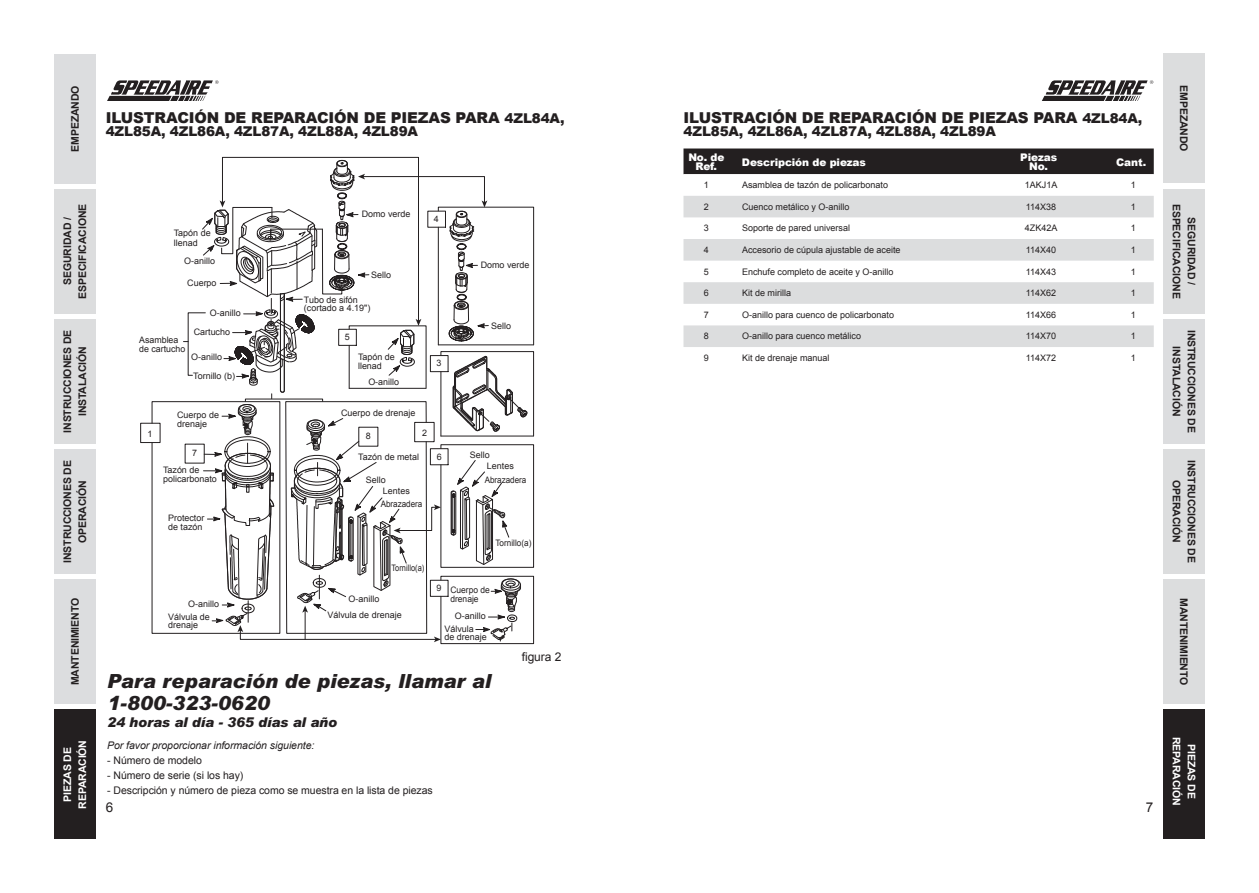
<style>
.page{position:relative;width:1259px;height:893px;background:#fff}
.page>*{position:absolute;margin:0;border:0;box-sizing:border-box;transform-origin:0 0}
.t1{font:italic 900 19.5px/22.5px "Arial MT Std";color:#231f20}
.t2{font:900 15px "Arial";letter-spacing:-.01em;color:#231f20}
.t3{font:900 13.5px "Arial";letter-spacing:-.01em;color:#231f20}
.t4{font:italic 900 13.5px "Arial MT Std";letter-spacing:-.01em;color:#231f20}
.t5{font:13.5px "Arial";color:#231f20}
.t6{font:12px "Arial";letter-spacing:-.005em;color:#231f20}
.t7{font:700 10.5px/15px "Arial";letter-spacing:-.01em;color:#231f20;text-align:center}
.t8{font:10.5px "Arial";letter-spacing:-.005em;color:#231f20}
.t9{font:900 10.5px/9px "Arial";letter-spacing:-.01em;color:#fff;text-align:center}
.t10{font:italic 10.5px "Arial";letter-spacing:-.005em;color:#231f20}
.t11{font:700 10.5px/15px "Arial";letter-spacing:-.01em;color:#fff;text-align:center}
.t12{font:9px "Arial";color:#231f20}
.t13{font:8.85px/9.1px "Arial";color:#231f20}
.t14{font:8.85px "Arial";color:#231f20;scale:.91 1}
.t15{font:8.85px/9.1px "Arial";color:#231f20;scale:.95 1}
.t16{font:8.85px "Arial";color:#231f20;scale:.84 1}
.t17{font:8.85px "Arial";color:#231f20;scale:.92 1}
.s1{font-size:13.5px}
</style>
<div class="page">
<div style="left:140px;top:423px;width:20px;height:20px;border:1px solid #231f20"></div>
<svg style="left:151px;top:157px;width:383px;height:487px"></svg>
<div style="left:54px;top:54px;width:42px;height:129px;background:#dcdddf"></div>
<div style="left:54px;top:189px;width:42px;height:124px;background:#dcddde"></div>
<div style="left:54px;top:319px;width:42px;height:124px;background:#dcddde"></div>
<div style="left:54px;top:449px;width:42px;height:124px;background:#dcdddf"></div>
<div style="left:54px;top:580px;width:42px;height:124px;background:#dcdddf"></div>
<div style="left:54px;top:710px;width:42px;height:129px;background:#231f20"></div>
<div style="left:1163px;top:54px;width:42px;height:129px;background:#dcddde"></div>
<div style="left:1163px;top:189px;width:42px;height:124px;background:#dcddde"></div>
<div style="left:1163px;top:319px;width:42px;height:124px;background:#dcdddf"></div>
<div style="left:1163px;top:449px;width:42px;height:124px;background:#dcddde"></div>
<div style="left:1163px;top:580px;width:42px;height:124px;background:#dcddde"></div>
<div style="left:1163px;top:710px;width:42px;height:129px;background:#231f20"></div>
<svg style="left:107px;top:80px;width:111px;height:20px"></svg>
<svg style="left:1042px;top:80px;width:111px;height:20px"></svg>
<div style="left:683px;top:148px;width:470px;height:26px;background:#231f20"></div>
<svg style="left:683px;top:174px;width:470px;height:1px"></svg>
<svg style="left:683px;top:196px;width:470px;height:151px;fill:#dcddde"></svg>
<p class="t7" style="left:68px;top:152px;width:68px;rotate:-90deg">Empezando</p>
<p class="t7" style="left:60px;top:299px;width:95px;rotate:-90deg">seguridad /<br>Especificacione</p>
<p class="t7" style="left:60px;top:433px;width:103px;rotate:-90deg">Instrucciones de instalación</p>
<p class="t7" style="left:60px;top:563px;width:103px;rotate:-90deg">Instrucciones de operación</p>
<p class="t7" style="left:68px;top:685px;width:89px;rotate:-90deg">Mantenimiento</p>
<p class="t11" style="left:60px;top:809px;width:70px;rotate:-90deg">Piezas de reparación</p>
<h2 class="t2" style="left:106px;top:107px;width:460px">ILUSTRACIÓN DE REPARACIÓN DE PIEZAS PARA <span class="s1">4ZL84A,</span></h2>
<h3 class="t3" style="left:106px;top:122px;width:314px">4ZL85A, 4ZL86A, 4ZL87A, 4ZL88A, 4ZL89A</h3>
<p class="t13" style="left:174px;top:229px;width:38px">Tapón de llenad</p>
<p class="t13" style="left:184px;top:257px;width:32px">O-anillo</p>
<p class="t13" style="left:187px;top:279px;width:31px">Cuerpo</p>
<p class="t13" style="left:210px;top:308px;width:32px">O-anillo</p>
<p class="t13" style="left:194px;top:327px;width:38px">Cartucho</p>
<p class="t13" style="left:139px;top:336px;width:48px">Asamblea de cartucho</p>
<p class="t13" style="left:191px;top:352px;width:32px">O-anillo</p>
<p class="t13" style="left:193px;top:371px;width:43px">Tornillo (b)</p>
<p class="t13" style="left:362px;top:209px;width:50px">Domo verde</p>
<p class="t13" style="left:371px;top:270px;width:21px">Sello</p>
<p class="t13" style="left:304px;top:296px;width:68px;line-height:7.8px">Tubo de sifón (cortado a 4.19")</p>
<p class="t13" style="left:345px;top:332px;width:6px">5</p>
<p class="t13" style="left:358px;top:352px;width:38px">Tapón de llenad</p>
<p class="t13" style="left:368px;top:377px;width:32px">O-anillo</p>
<p class="t13" style="left:434px;top:214px;width:6px">4</p>
<p class="t13" style="left:436px;top:359px;width:6px">3</p>
<p class="t13" style="left:481px;top:260px;width:50px">Domo verde</p>
<p class="t13" style="left:491px;top:321px;width:21px">Sello</p>
<p class="t13" style="left:341px;top:408px;width:76px">Cuerpo de drenaje</p>
<p class="t13" style="left:177px;top:411px;width:43px">Cuerpo de drenaje</p>
<p class="t13" style="left:148px;top:429px;width:6px">1</p>
<p class="t13" style="left:422px;top:428px;width:6px">2</p>
<p class="t13" style="left:366px;top:432px;width:6px">8</p>
<p class="t13" style="left:192px;top:449px;width:6px">7</p>
<p class="t13" style="left:163px;top:465px;width:55px">Tazón de policarbonato</p>
<p class="t13" style="left:168px;top:514px;width:38px">Protector de tazón</p>
<p class="t13" style="left:188px;top:599px;width:32px">O-anillo</p>
<p class="t13" style="left:358px;top:452px;width:62px">Tazón de metal</p>
<p class="t13" style="left:366px;top:475px;width:21px">Sello</p>
<p class="t13" style="left:383px;top:486px;width:28px">Lentes</p>
<p class="t14" style="left:381px;top:498px;width:47px">Abrazadera</p>
<p class="t13" style="left:348px;top:595px;width:32px">O-anillo</p>
<p class="t16" style="left:391px;top:562px;width:41px">Tornillo(a)</p>
<p class="t13" style="left:437px;top:452px;width:6px">6</p>
<p class="t13" style="left:470px;top:450px;width:21px">Sello</p>
<p class="t13" style="left:487px;top:462px;width:28px">Lentes</p>
<p class="t14" style="left:485px;top:474px;width:47px">Abrazadera</p>
<p class="t17" style="left:495px;top:537px;width:41px">Tornillo(a)</p>
<p class="t13" style="left:436px;top:583px;width:6px">9</p>
<p class="t15" style="left:450px;top:586px;width:43px">Cuerpo de drenaje</p>
<p class="t13" style="left:168px;top:613px;width:43px;line-height:7.8px">Válvula de drenaje</p>
<p class="t13" style="left:327px;top:611px;width:76px">Válvula de drenaje</p>
<p class="t13" style="left:455px;top:611px;width:32px">O-anillo</p>
<p class="t13" style="left:444px;top:625px;width:44px;line-height:7.8px">Válvula<br>de drenaje</p>
<h1 class="t1" style="left:107px;top:669px;width:385px">Para reparación de piezas, llamar al<br>1-800-323-0620</h1>
<h3 class="t4" style="left:107px;top:713px;width:231px">24 horas al día - 365 días al año</h3>
<p class="t10" style="left:107px;top:738px;width:209px">Por favor proporcionar información siguiente:</p>
<p class="t8" style="left:107px;top:753px;width:96px">- Número de modelo</p>
<p class="t8" style="left:107px;top:768px;width:138px">- Número de serie (si los hay)</p>
<p class="t8" style="left:107px;top:783px;width:327px">- Descripción y número de pieza como se muestra en la lista de piezas</p>
<h3 class="t6" style="left:522px;top:649px;width:41px">figura 2</h3>
<h2 class="t2" style="left:683px;top:107px;width:460px">ILUSTRACIÓN DE REPARACIÓN DE PIEZAS PARA <span class="s1">4ZL84A,</span></h2>
<h3 class="t3" style="left:683px;top:122px;width:314px">4ZL85A, 4ZL86A, 4ZL87A, 4ZL88A, 4ZL89A</h3>
<p class="t9" style="left:688px;top:153px;width:38px">No. de<br>Ref.</p>
<p class="t9" style="left:742px;top:157px;width:125px">Descripción de piezas</p>
<p class="t9" style="left:1020px;top:153px;width:38px">Piezas<br>No.</p>
<p class="t9" style="left:1116px;top:157px;width:31px">Cant.</p>
<p class="t12" style="left:704px;top:179px;width:7px">1</p>
<p class="t12" style="left:742px;top:179px;width:148px">Asamblea de tazón de policarbonato</p>
<p class="t12" style="left:1025px;top:179px;width:34px">1AKJ1A</p>
<p class="t12" style="left:1131px;top:179px;width:7px">1</p>
<p class="t12" style="left:704px;top:201px;width:7px">2</p>
<p class="t12" style="left:742px;top:201px;width:109px">Cuenco metálico y O-anillo</p>
<p class="t12" style="left:1025px;top:201px;width:32px">114X38</p>
<p class="t12" style="left:1131px;top:201px;width:7px">1</p>
<p class="t12" style="left:704px;top:222px;width:7px">3</p>
<p class="t12" style="left:742px;top:222px;width:110px">Soporte de pared universal</p>
<p class="t12" style="left:1025px;top:222px;width:34px">4ZK42A</p>
<p class="t12" style="left:1131px;top:222px;width:7px">1</p>
<p class="t12" style="left:704px;top:244px;width:7px">4</p>
<p class="t12" style="left:742px;top:244px;width:160px">Accesorio de cúpula ajustable de aceite</p>
<p class="t12" style="left:1025px;top:244px;width:32px">114X40</p>
<p class="t12" style="left:1131px;top:244px;width:7px">1</p>
<p class="t12" style="left:704px;top:266px;width:7px">5</p>
<p class="t12" style="left:742px;top:266px;width:153px">Enchufe completo de aceite y O-anillo</p>
<p class="t12" style="left:1025px;top:266px;width:32px">114X43</p>
<p class="t12" style="left:1131px;top:266px;width:7px">1</p>
<p class="t12" style="left:704px;top:287px;width:7px">6</p>
<p class="t12" style="left:742px;top:287px;width:51px">Kit de mirilla</p>
<p class="t12" style="left:1025px;top:287px;width:32px">114X62</p>
<p class="t12" style="left:1131px;top:287px;width:7px">1</p>
<p class="t12" style="left:704px;top:309px;width:7px">7</p>
<p class="t12" style="left:742px;top:309px;width:154px">O-anillo para cuenco de policarbonato</p>
<p class="t12" style="left:1025px;top:309px;width:32px">114X66</p>
<p class="t12" style="left:1131px;top:309px;width:7px">1</p>
<p class="t12" style="left:704px;top:330px;width:7px">8</p>
<p class="t12" style="left:742px;top:330px;width:121px">O-anillo para cuenco metálico</p>
<p class="t12" style="left:1025px;top:330px;width:32px">114X70</p>
<p class="t12" style="left:1131px;top:330px;width:7px">1</p>
<p class="t12" style="left:704px;top:352px;width:7px">9</p>
<p class="t12" style="left:742px;top:352px;width:89px">Kit de drenaje manual</p>
<p class="t12" style="left:1025px;top:352px;width:32px">114X72</p>
<p class="t12" style="left:1131px;top:352px;width:7px">1</p>
<h3 class="t5" style="left:106px;top:799px;width:9px">6</h3>
<h3 class="t5" style="left:1145px;top:799px;width:9px">7</h3>
<p class="t7" style="left:1191px;top:85px;width:68px;rotate:90deg">Empezando</p>
<p class="t7" style="left:1198px;top:204px;width:95px;rotate:90deg">seguridad /<br>Especificacione</p>
<p class="t7" style="left:1198px;top:330px;width:103px;rotate:90deg">Instrucciones de instalación</p>
<p class="t7" style="left:1198px;top:460px;width:103px;rotate:90deg">Instrucciones de operación</p>
<p class="t7" style="left:1191px;top:598px;width:89px;rotate:90deg">Mantenimiento</p>
<p class="t11" style="left:1198px;top:737px;width:70px;rotate:90deg">Piezas de reparación</p>
</div>
